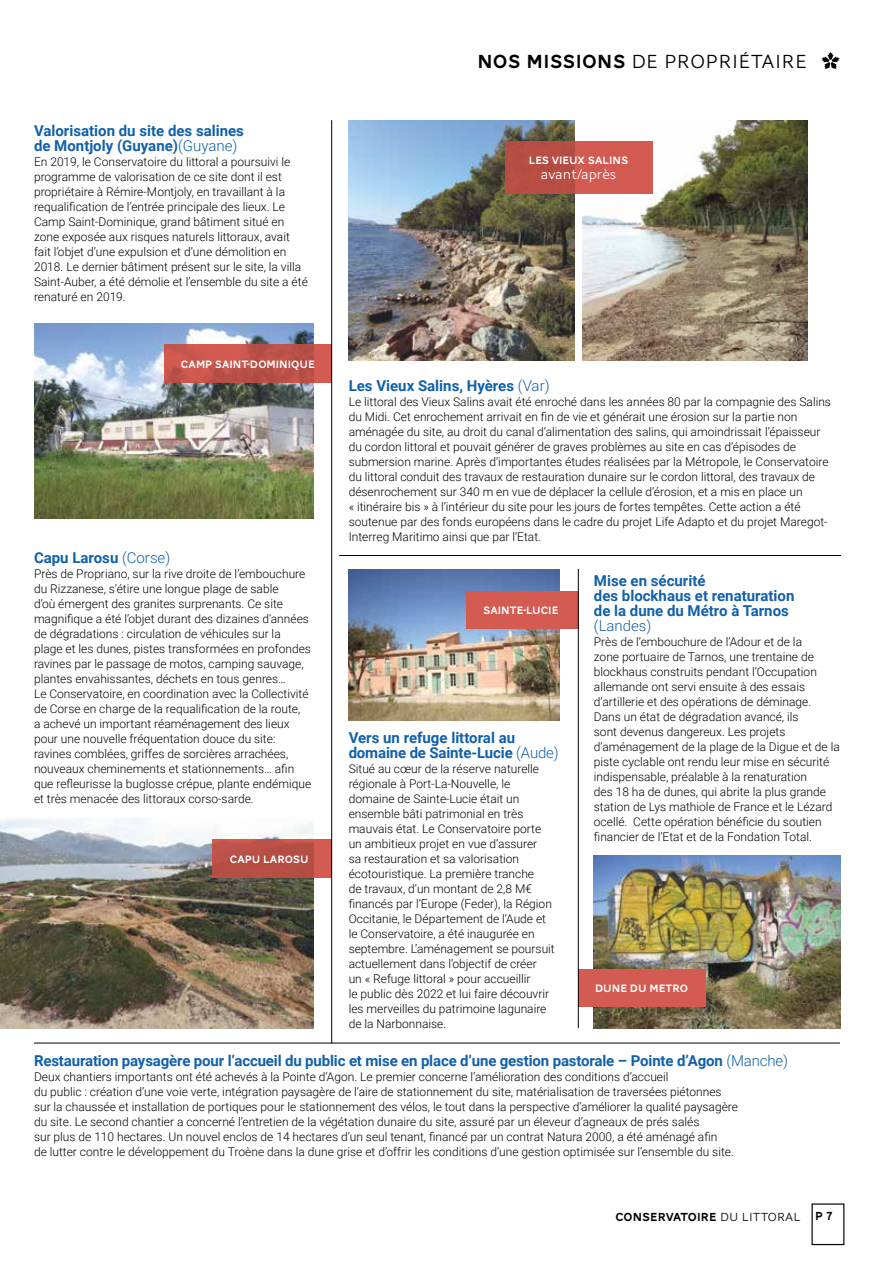
<style>
.page{position:relative;width:893px;height:1263px;background:#fff}
.page>*{position:absolute;margin:0;border:0;box-sizing:border-box;transform-origin:0 0}
.t1{font:300 19.5px "AW Conqueror Sans";letter-spacing:.02em;color:#000}
.t2{font:700 15px/15px "Roboto";color:#1160ab}
.t3{font:300 15px "AW Conqueror Sans";color:#fff}
.t4{font:300 15px "Roboto";color:#1160ab}
.t5{font:300 12px/15px "Roboto";color:#000}
.t6{font:12px "AW Conqueror Carved One";letter-spacing:.01em;color:#000}
.t7{font:10.95px "AW Conqueror Carved One";color:#fff}
.s1{font-weight:300}
.s2{font-family:"AW Conqueror Carved One";font-weight:400}
.s3{font-family:"AW Conqueror Sans";font-weight:300}
</style>
<div class="page">
<img style="left:594px;top:856px;width:246px;height:172px">
<img style="left:34px;top:323px;width:280px;height:195px">
<img style="left:582px;top:121px;width:225px;height:240px">
<img style="left:349px;top:570px;width:211px;height:151px">
<img style="left:0;top:818px;width:314px;height:210px">
<hr style="left:34px;top:1043px;width:806px;height:1px;background:#000">
<hr style="left:339px;top:555px;width:502px;height:1px;background:#000">
<svg style="left:821px;top:51px;width:19px;height:19px"></svg>
<svg style="left:164px;top:344px;width:167px;height:39px;background:#c3544b"></svg>
<svg style="left:213px;top:839px;width:118px;height:39px;background:#bc5147"></svg>
<div style="left:466px;top:591px;width:112px;height:38px;background:#d45b51"></div>
<img style="left:349px;top:121px;width:225px;height:240px">
<svg style="left:505px;top:141px;width:147px;height:53px;background:#c55449"></svg>
<div style="left:578px;top:969px;width:128px;height:38px;background:#d45b51"></div>
<hr style="left:578px;top:569px;width:1px;height:459px;background:#000">
<hr style="left:331px;top:120px;width:1px;height:923px;background:#000">
<p class="t2" style="left:34px;top:122px;width:211px">Valorisation du site des salines de Montjoly (Guyane)<span class="s1">(Guyane)</span></p>
<p class="t5" style="left:34px;top:153px;width:275px">En 2019, le Conservatoire du littoral a poursuivi le programme de valorisation de ce site dont il est propriétaire à Rémire-Montjoly, en travaillant à la requalification de l’entrée principale des lieux. Le Camp Saint-Dominique, grand bâtiment situé en zone exposée aux risques naturels littoraux, avait fait l’objet d’une expulsion et d’une démolition en 2018. Le dernier bâtiment présent sur le site, la villa Saint-Auber, a été démolie et l’ensemble du site a été renaturé en 2019.</p>
<p class="t7" style="left:181px;top:359px;width:135px">CAMP SAINT-DOMINIQUE</p>
<p class="t2" style="left:34px;top:550px;width:138px">Capu Larosu <span class="s1">(Corse)</span></p>
<p class="t5" style="left:34px;top:566px;width:279px">Près de Propriano, sur la rive droite de l’embouchure du Rizzanese, s’étire une longue plage de sable<br>d’où émergent des granites surprenants. Ce site magnifique a été l’objet durant des dizaines d’années de dégradations : circulation de véhicules sur la plage et les dunes, pistes transformées en profondes ravines par le passage de motos, camping sauvage, plantes envahissantes, déchets en tous genres…<br>Le Conservatoire, en coordination avec la Collectivité de Corse en charge de la requalification de la route,<br>a achevé un important réaménagement des lieux pour une nouvelle fréquentation douce du site: ravines comblées, griffes de sorcières arrachées, nouveaux cheminements et stationnements… afin que refleurisse la buglosse crépue, plante endémique et très menacée des littoraux corso-sarde.</p>
<p class="t7" style="left:230px;top:854px;width:80px">CAPU LAROSU</p>
<h1 class="t1" style="left:477px;top:45px;width:332px"><span class="s2">NOS MISSIONS</span> DE PROPRIÉTAIRE</h1>
<p class="t7" style="left:529px;top:156px;width:101px">LES VIEUX SALINS</p>
<p class="t3" style="left:541px;top:162px;width:77px">avant/après</p>
<p class="t2" style="left:349px;top:377px;width:202px">Les Vieux Salins, Hyères <span class="s1">(Var)</span></p>
<p class="t5" style="left:349px;top:393px;width:484px">Le littoral des Vieux Salins avait été enroché dans les années 80 par la compagnie des Salins du Midi. Cet enrochement arrivait en fin de vie et générait une érosion sur la partie non aménagée du site, au droit du canal d’alimentation des salins, qui amoindrissait l’épaisseur du cordon littoral et pouvait générer de graves problèmes au site en cas d’épisodes de submersion marine. Après d’importantes études réalisées par la Métropole, le Conservatoire du littoral conduit des travaux de restauration dunaire sur le cordon littoral, des travaux de désenrochement sur 340 m en vue de déplacer la cellule d’érosion, et a mis en place un<br>« itinéraire bis » à l’intérieur du site pour les jours de fortes tempêtes. Cette action a été soutenue par des fonds européens dans le cadre du projet Life Adapto et du projet Maregot-Interreg Maritimo ainsi que par l’Etat.</p>
<p class="t2" style="left:594px;top:572px;width:202px">Mise en sécurité<br>des blockhaus et renaturation de la dune du Métro à Tarnos</p>
<p class="t4" style="left:594px;top:615px;width:59px">(Landes)</p>
<p class="t5" style="left:594px;top:633px;width:247px">Près de l’embouchure de l’Adour et de la<br>zone portuaire de Tarnos, une trentaine de blockhaus construits pendant l’Occupation allemande ont servi ensuite à des essais d’artillerie et des opérations de déminage.<br>Dans un état de dégradation avancé, ils<br>sont devenus dangereux. Les projets d’aménagement de la plage de la Digue et de la piste cyclable ont rendu leur mise en sécurité indispensable, préalable à la renaturation<br>des 18 ha de dunes, qui abrite la plus grande station de Lys mathiole de France et le Lézard ocellé. Cette opération bénéficie du soutien financier de l’Etat et de la Fondation Total.</p>
<p class="t7" style="left:483px;top:605px;width:77px">SAINTE-LUCIE</p>
<p class="t2" style="left:349px;top:730px;width:212px">Vers un refuge littoral au domaine de Sainte-Lucie <span class="s1">(Aude)</span></p>
<p class="t5" style="left:349px;top:761px;width:208px">Situé au cœur de la réserve naturelle régionale à Port-La-Nouvelle, le domaine de Sainte-Lucie était un ensemble bâti patrimonial en très mauvais état. Le Conservatoire porte un ambitieux projet en vue d’assurer<br>sa restauration et sa valorisation écotouristique. La première tranche<br>de travaux, d’un montant de 2,8 M€ financés par l’Europe (Feder), la Région Occitanie, le Département de l’Aude et le Conservatoire, a été inaugurée en septembre. L’aménagement se poursuit actuellement dans l’objectif de créer<br>un « Refuge littoral » pour accueillir<br>le public dès 2022 et lui faire découvrir les merveilles du patrimoine lagunaire de la Narbonnaise.</p>
<p class="t7" style="left:595px;top:984px;width:94px">DUNE DU METRO</p>
<p class="t2" style="left:34px;top:1052px;width:755px">Restauration paysagère pour l’accueil du public et mise en place d’une gestion pastorale – Pointe d’Agon <span class="s1">(Manche)</span></p>
<p class="t5" style="left:34px;top:1068px;width:705px">Deux chantiers importants ont été achevés à la Pointe d’Agon. Le premier concerne l’amélioration des conditions d’accueil<br>du public : création d’une voie verte, intégration paysagère de l’aire de stationnement du site, matérialisation de traversées piétonnes sur la chaussée et installation de portiques pour le stationnement des vélos, le tout dans la perspective d’améliorer la qualité paysagère du site. Le second chantier a concerné l’entretien de la végétation dunaire du site, assuré par un éleveur d’agneaux de prés salés<br>sur plus de 110 hectares. Un nouvel enclos de 14 hectares d’un seul tenant, financé par un contrat Natura 2000, a été aménagé afin<br>de lutter contre le développement du Troène dans la dune grise et d’offrir les conditions d’une gestion optimisée sur l’ensemble du site.</p>
<p class="t6" style="left:615px;top:1212px;width:218px">CONSERVATOIRE <span class="s3">DU LITTORAL</span> P 7</p>
</div>
